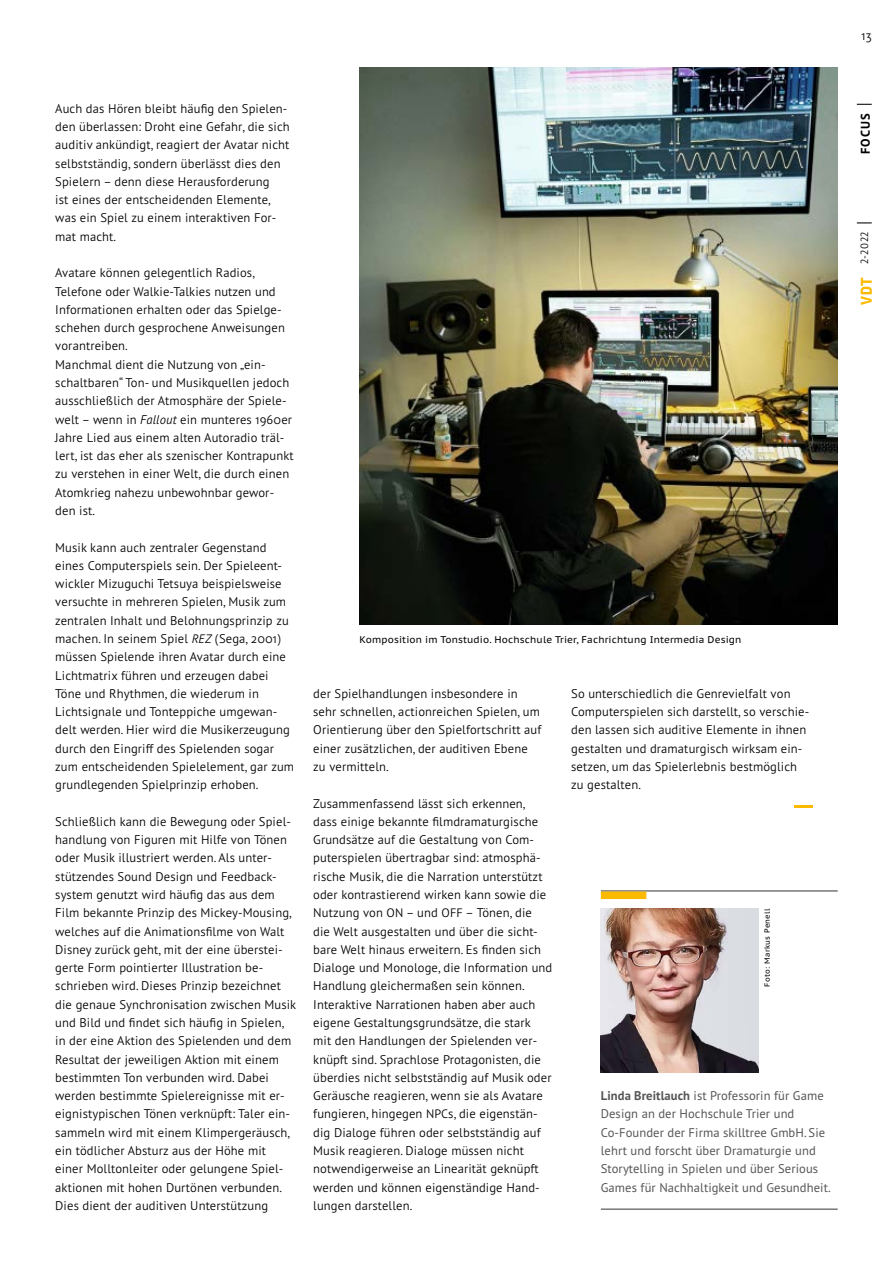
<style>
.page{position:relative;width:893px;height:1263px;background:#fff}
.page>*{position:absolute;margin:0;border:0;box-sizing:border-box;transform-origin:0 0}
.t1{font:300 12.6px/18.3px "PT Sans Pro";letter-spacing:.01em;color:#000}
.t2{font:12.6px/18.3px "PT Sans Pro";letter-spacing:.005em;color:#565656}
.t3{font:700 12.6px "PT Sans Pro";color:#000}
.t4{font:300 10.5px "PT Sans Pro";color:#000}
.t5{font:9.75px "PT Sans Pro Caption";letter-spacing:.015em;color:#000}
.t6{font:7.5px "PT Sans Pro Caption";letter-spacing:.04em;color:#000}
.s1{font-style:italic}
.s2{font-style:italic;font-size:12.15px}
.s3{font-size:12.15px}
.s4{font-weight:700}
.s5{font-family:"Ropa Sans Pro";font-weight:800;font-size:16.5px;color:#fbba00}
</style>
<div class="page">
<svg style="left:794px;top:805px;width:18px;height:2px"></svg>
<svg style="left:857px;top:104px;width:15px;height:1px"></svg>
<svg style="left:857px;top:222px;width:15px;height:1px"></svg>
<hr style="left:601px;top:890px;width:237px;height:1px;background:#565656">
<div style="left:601px;top:891px;width:45px;height:8px;background:#fbba00"></div>
<hr style="left:601px;top:1208px;width:237px;height:2px;background:#565656">
<img style="left:601px;top:908px;width:157px;height:165px">
<img style="left:360px;top:67px;width:478px;height:558px">
<p class="t1" style="left:55px;top:99px;width:236px">Auch das Hören bleibt häufig den Spielen&shy;den überlassen: Droht eine Gefahr, die sich auditiv ankündigt, reagiert der Avatar nicht selbstständig, sondern überlässt dies den Spielern – denn diese Herausforderung<br>ist eines der entscheidenden Elemente, was ein Spiel zu einem interaktiven For&shy;mat macht.</p>
<p class="t1" style="left:55px;top:263px;width:240px">Avatare können gelegentlich Radios, Telefone oder Walkie-Talkies nutzen und Informationen erhalten oder das Spielge&shy;schehen durch gesprochene Anweisungen vorantreiben.<br>Manchmal dient die Nutzung von „ein&shy;schaltbaren“ Ton- und Musikquellen jedoch ausschließlich der Atmosphäre der Spiele&shy;welt – wenn in <span class="s1">Fallout</span> ein munteres 1960er Jahre Lied aus einem alten Autoradio träl&shy;lert, ist das eher als szenischer Kontrapunkt zu verstehen in einer Welt, die durch einen Atomkrieg nahezu unbewohnbar gewor&shy;den ist.</p>
<p class="t1" style="left:55px;top:538px;width:240px">Musik kann auch zentraler Gegenstand eines Computerspiels sein. Der Spieleent&shy;wickler Mizuguchi Tetsuya beispielsweise versuchte in mehreren Spielen, Musik zum zentralen Inhalt und Belohnungsprinzip zu machen. In seinem Spiel <span class="s2">REZ</span> (Sega, 2001) müssen Spielende ihren Avatar durch eine Lichtmatrix führen und erzeugen dabei Töne und Rhythmen, die wiederum in Lichtsignale und Tonteppiche umgewan&shy;delt werden. Hier wird die Musikerzeugung durch den Eingriff des Spielenden sogar zum entscheidenden Spielelement, gar zum grundlegenden Spielprinzip erhoben.</p>
<p class="t1" style="left:55px;top:812px;width:243px">Schließlich kann die Bewegung oder Spiel&shy;handlung von Figuren mit Hilfe von Tönen oder Musik illustriert werden. Als unter&shy;stützendes Sound Design und Feedback&shy;system genutzt wird häufig das aus dem Film bekannte Prinzip des Mickey-Mousing, welches auf die Animationsfilme von Walt Disney zurück geht, mit der eine überstei&shy;gerte Form pointierter Illustration be&shy;schrieben wird. Dieses Prinzip bezeichnet die genaue Synchronisation zwischen Musik und Bild und findet sich häufig in Spielen, in der eine Aktion des Spielenden und dem Resultat der jeweiligen Aktion mit einem bestimmten Ton verbunden wird. Dabei werden bestimmte Spielereignisse mit er&shy;eignistypischen Tönen verknüpft: Taler ein&shy;sammeln wird mit einem Klimpergeräusch, ein tödlicher Absturz aus der Höhe mit einer Molltonleiter oder gelungene Spiel&shy;aktionen mit hohen Durtönen verbunden.<br>Dies dient der auditiven Unterstützung</p>
<p class="t5" style="left:360px;top:633px;width:383px">Komposition im Tonstudio. Hochschule Trier, Fachrichtung Intermedia Design</p>
<p class="t1" style="left:313px;top:684px;width:230px">der Spielhandlungen insbesondere in sehr schnellen, actionreichen Spielen, um Orientierung über den Spielfortschritt auf einer zusätzlichen, der auditiven Ebene zu vermitteln.</p>
<p class="t1" style="left:313px;top:793px;width:241px">Zusammenfassend lässt sich erkennen, dass einige bekannte filmdramaturgische Grundsätze auf die Gestaltung von Com&shy;puterspielen übertragbar sind: atmosphä&shy;rische Musik, die die Narration unterstützt oder kontrastierend wirken kann sowie die Nutzung von <span class="s3">ON</span> – und <span class="s3">OFF</span> – Tönen, die<br>die Welt ausgestalten und über die sicht&shy;bare Welt hinaus erweitern. Es finden sich Dialoge und Monologe, die Information und Handlung gleichermaßen sein können.<br>Interaktive Narrationen haben aber auch eigene Gestaltungsgrundsätze, die stark<br>mit den Handlungen der Spielenden ver&shy;knüpft sind. Sprachlose Protagonisten, die überdies nicht selbstständig auf Musik oder Geräusche reagieren, wenn sie als Avatare fungieren, hingegen <span class="s3">NPC</span>s, die eigenstän&shy;dig Dialoge führen oder selbstständig auf Musik reagieren. Dialoge müssen nicht notwendigerweise an Linearität geknüpft werden und können eigenständige Hand&shy;lungen darstellen.</p>
<p class="t1" style="left:571px;top:684px;width:240px">So unterschiedlich die Genrevielfalt von Computerspielen sich darstellt, so verschie&shy;den lassen sich auditive Elemente in ihnen gestalten und dramaturgisch wirksam ein&shy;setzen, um das Spielerlebnis bestmöglich zu gestalten.</p>
<p class="t6" style="left:762px;top:986px;width:80px;rotate:-90deg">Foto: Markus Penell</p>
<p class="t2" style="left:601px;top:1086px;width:232px"><span class="s4">Linda Breitlauch</span> ist Professorin für Game Design an der Hochschule Trier und Co-Founder der Firma skilltree GmbH. Sie lehrt und forscht über Dramaturgie und Storytelling in Spielen und über Serious Games für Nachhaltigkeit und Gesundheit.</p>
<p class="t1" style="left:861px;top:26px;width:12px">13</p>
<p class="t3" style="left:857px;top:154px;width:42px;rotate:-90deg">Focus</p>
<p class="t4" style="left:858px;top:305px;width:75px;rotate:-90deg"><span class="s5">VDT</span> 2-2022</p>
</div>
